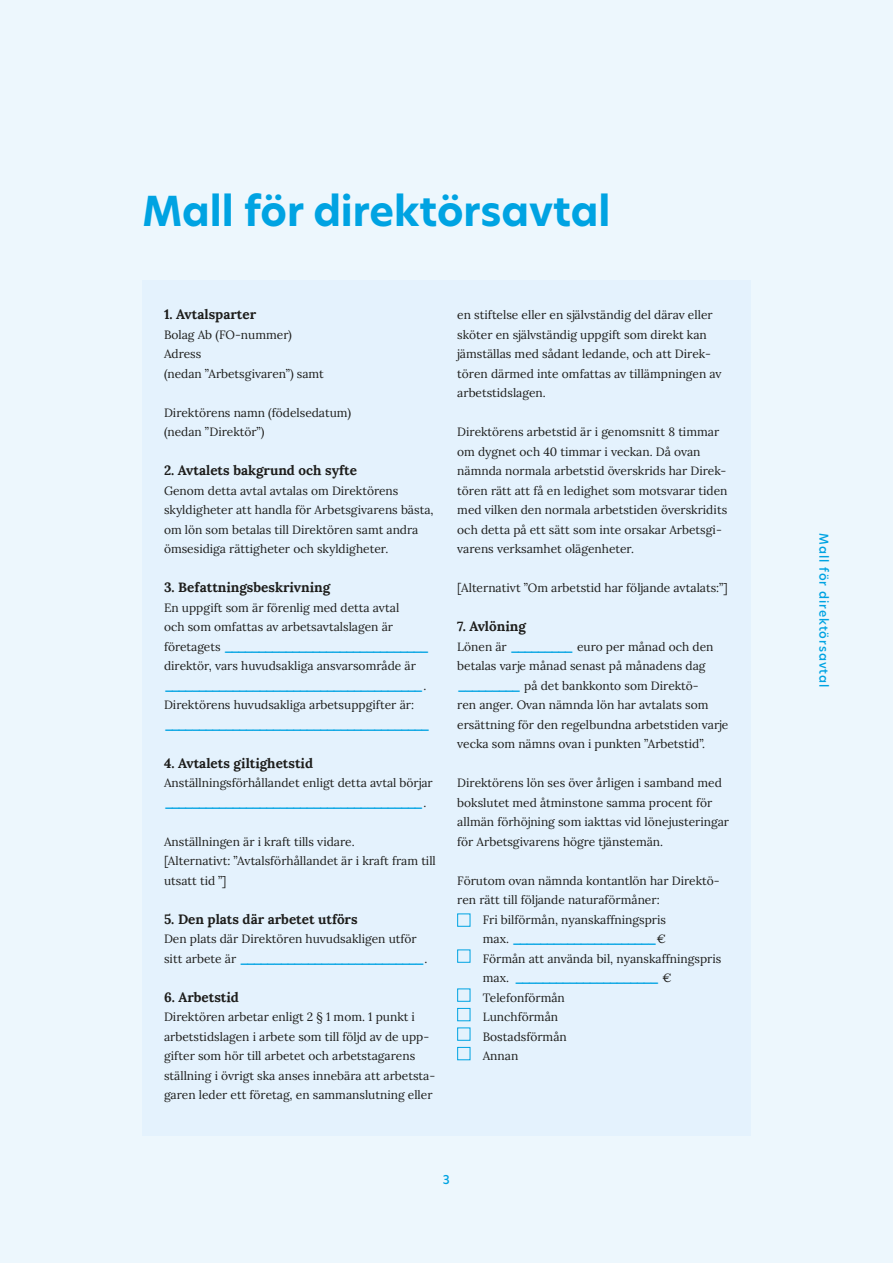
<style>
.page{position:relative;width:893px;height:1263px;background:#edf7fd}
.page>*{position:absolute;margin:0;border:0;box-sizing:border-box;transform-origin:0 0}
.lukuotsikko{font:700 40.5px "Hero New";color:#00a3e2}
._1_ots{font:700 13.5px "Lora";color:#1d1d1b}
._1_leipis{font:12px/19.5px "Lora";color:#1d1d1b}
._1_leipis-2{font:700 12px "Lora";color:#00a3e2}
.t1{font:500 12px "Hero New";letter-spacing:.08em;color:#00a3e2}
.s1{font-weight:700;color:#00a3e2}
.s2{font-weight:400;color:#1d1d1b}
</style>
<div class="page">
<div style="left:142px;top:280px;width:608px;height:855px;background:#e4f2fd"></div>
<div style="left:457px;top:913px;width:13px;height:14px;border:1px solid #00a3e2"></div>
<div style="left:457px;top:949px;width:13px;height:14px;border:1px solid #00a3e2"></div>
<div style="left:457px;top:988px;width:13px;height:14px;border:1px solid #00a3e2"></div>
<div style="left:457px;top:1008px;width:13px;height:13px;border:1px solid #00a3e2"></div>
<div style="left:457px;top:1027px;width:13px;height:14px;border:1px solid #00a3e2"></div>
<div style="left:457px;top:1047px;width:13px;height:13px;border:1px solid #00a3e2"></div>
<p class="lukuotsikko" style="left:142px;top:184px;width:470px">Mall för direktörsavtal</p>
<h2 class="_1_ots" style="left:164px;top:303px;width:94px">1. Avtalsparter</h2>
<p class="_1_leipis" style="left:164px;top:324px;width:129px">Bolag Ab (FO-nummer)</p>
<p class="_1_leipis" style="left:164px;top:343px;width:39px">Adress</p>
<p class="_1_leipis" style="left:164px;top:363px;width:161px">(nedan ”Arbetsgivaren”) samt</p>
<p class="_1_leipis" style="left:164px;top:402px;width:188px">Direktörens namn (födelsedatum) (nedan ”Direktör”)</p>
<h2 class="_1_ots" style="left:164px;top:459px;width:194px">2. Avtalets bakgrund och syfte</h2>
<p class="_1_leipis" style="left:164px;top:480px;width:271px">Genom detta avtal avtalas om Direktörens skyldigheter att handla för Arbetsgivarens bästa, om lön som betalas till Direktören samt andra ömsesidiga rättigheter och skyldigheter.</p>
<h2 class="_1_ots" style="left:164px;top:576px;width:168px">3. Befattningsbeskrivning</h2>
<p class="_1_leipis" style="left:164px;top:597px;width:267px">En uppgift som är förenlig med detta avtal<br>och som omfattas av arbetsavtalslagen är<br>f ö r e t a g e t s <span class="s1">______________________________ </span>direktör, vars huvudsakliga ansvarsområde är</p>
<p class="_1_leipis-2" style="left:164px;top:675px;width:264px">______________________________________ <span class="s2">.</span></p>
<p class="_1_leipis" style="left:164px;top:694px;width:252px">Direktörens huvudsakliga arbetsuppgifter är:</p>
<p class="_1_leipis-2" style="left:164px;top:714px;width:268px">_______________________________________</p>
<h2 class="_1_ots" style="left:164px;top:751px;width:151px">4. Avtalets giltighetstid</h2>
<p class="_1_leipis" style="left:164px;top:772px;width:270px">Anställningsförhållandet enligt detta avtal börjar</p>
<p class="_1_leipis-2" style="left:164px;top:792px;width:264px">______________________________________ <span class="s2">.</span></p>
<p class="_1_leipis" style="left:164px;top:831px;width:192px">Anställningen är i kraft tills vidare.</p>
<p class="_1_leipis" style="left:164px;top:850px;width:273px">[Alternativt: ”Avtalsförhållandet är i kraft fram till utsatt tid ”]</p>
<h2 class="_1_ots" style="left:164px;top:907px;width:195px">5. Den plats där arbetet utförs</h2>
<p class="_1_leipis" style="left:164px;top:928px;width:265px">Den plats där Direktören huvudsakligen utför<br>s i t t a r b e t e ä r <span class="s1">___________________________</span> .</p>
<h2 class="_1_ots" style="left:164px;top:985px;width:76px">6. Arbetstid</h2>
<p class="_1_leipis" style="left:164px;top:1006px;width:273px">Direktören arbetar enligt 2 § 1 mom. 1 punkt i arbetstidslagen i arbete som till följd av de upp&shy;gifter som hör till arbetet och arbetstagarens ställning i övrigt ska anses innebära att arbetsta&shy;garen leder ett företag, en sammanslutning eller</p>
<p class="_1_leipis" style="left:457px;top:304px;width:266px">en stiftelse eller en självständig del därav eller sköter en självständig uppgift som direkt kan jämställas med sådant ledande, och att Direk&shy;tören därmed inte omfattas av tillämpningen av arbetstidslagen.</p>
<p class="_1_leipis" style="left:457px;top:421px;width:272px">Direktörens arbetstid är i genomsnitt 8 timmar om dygnet och 40 timmar i veckan. Då ovan nämnda normala arbetstid överskrids har Direk&shy;tören rätt att få en ledighet som motsvarar tiden med vilken den normala arbetstiden överskridits och detta på ett sätt som inte orsakar Arbetsgi&shy;varens verksamhet olägenheter.</p>
<p class="_1_leipis" style="left:457px;top:577px;width:272px">[Alternativt ”Om arbetstid har följande avtalats:”]</p>
<h2 class="_1_ots" style="left:457px;top:615px;width:70px">7. Avlöning</h2>
<p class="_1_leipis" style="left:457px;top:636px;width:258px">Lönen är <span class="s1">_________</span> euro per månad och den betalas varje månad senast på månadens dag</p>
<p class="_1_leipis" style="left:457px;top:675px;width:273px"><span class="s1">_________</span> på det bankkonto som Direktö-<br>ren anger. Ovan nämnda lön har avtalats som ersättning för den regelbundna arbetstiden varje vecka som nämns ovan i punkten ”Arbetstid”.</p>
<p class="_1_leipis" style="left:457px;top:772px;width:273px">Direktörens lön ses över årligen i samband med bokslutet med åtminstone samma procent för allmän förhöjning som iakttas vid lönejusteringar för Arbetsgivarens högre tjänstemän.</p>
<p class="_1_leipis" style="left:457px;top:870px;width:264px">Förutom ovan nämnda kontantlön har Direktö&shy;ren rätt till följande naturaförmåner:</p>
<p class="_1_leipis" style="left:483px;top:909px;width:185px">Fri bilförmån, nyanskaffningspris m a x . <span class="s1">_____________________</span> €</p>
<p class="_1_leipis" style="left:483px;top:948px;width:240px">Förmån att använda bil, nyanskaffningspris m a x . <span class="s1">_____________________</span> €</p>
<p class="_1_leipis" style="left:483px;top:987px;width:84px">Telefonförmån</p>
<p class="_1_leipis" style="left:483px;top:1006px;width:77px">Lunchförmån</p>
<p class="_1_leipis" style="left:483px;top:1026px;width:86px">Bostadsförmån</p>
<p class="_1_leipis" style="left:483px;top:1045px;width:37px">Annan</p>
<p class="t1" style="left:443px;top:1172px;width:9px">3</p>
<p class="t1" style="left:832px;top:533px;width:156px;rotate:90deg">Mall för direktörsavtal</p>
</div>
